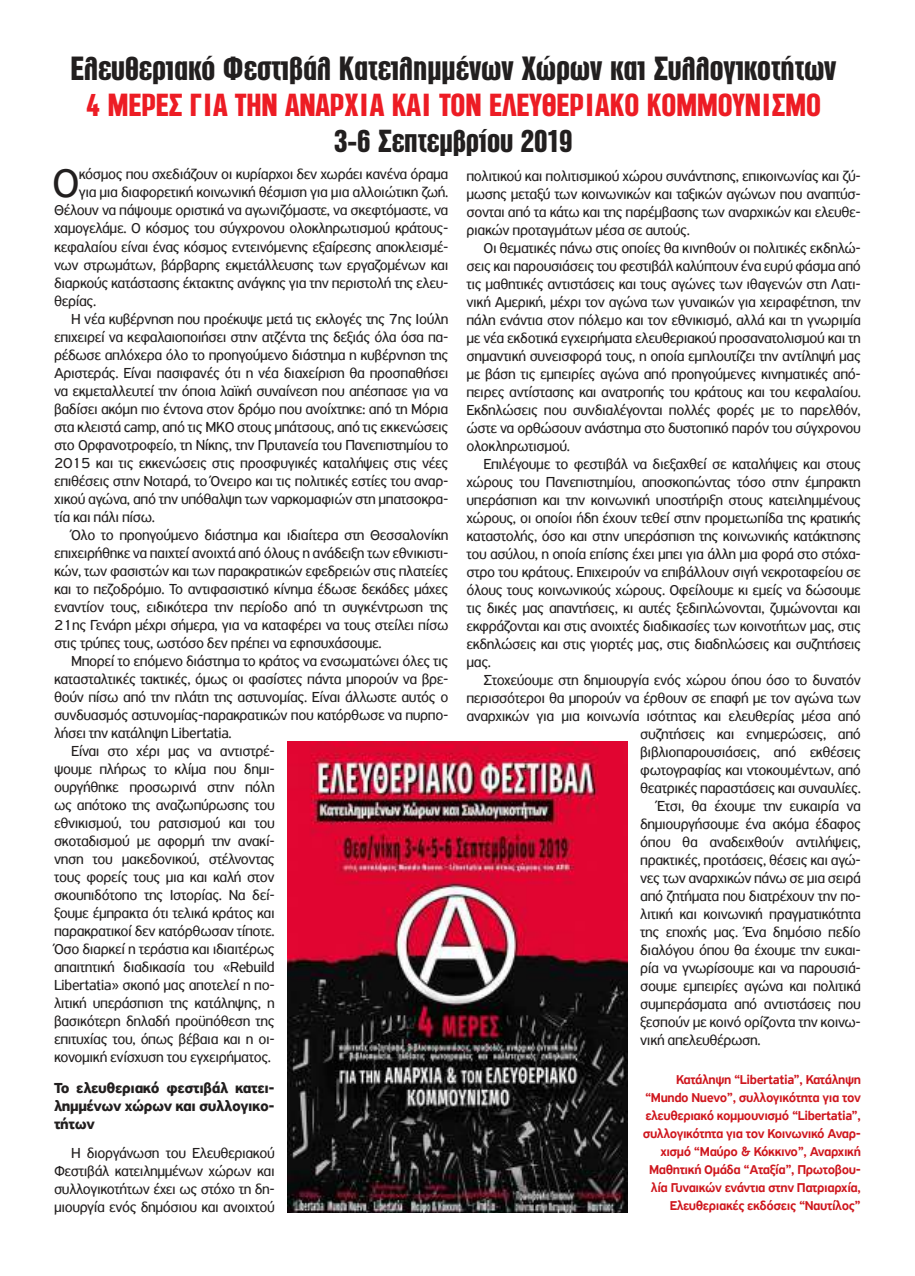
<style>
.page{position:relative;width:915px;height:1276px;background:#fff}
.page>*{position:absolute;margin:0;border:0;box-sizing:border-box;transform-origin:0 0}
.t1{font:42.9px "PF Highway Sans Pro";color:#221f1f}
.t2{font:31.5px "pf diesel Alterego";color:#221f1f}
.t3{font:30px "pf diesel Alterego";color:#ed1c24}
.t4{font:30px "pf diesel Alterego";color:#221f1f}
.t5{font:15.3px/18px "PF Highway Sans Pro";letter-spacing:-.025em;color:#221f1f;text-align:justify}
.t6{font:700 15.3px/18px "PF Highway Sans Pro";letter-spacing:-.025em;color:#221f1f;text-align:justify}
.t7{font:500 13.5px/18px "PF Highway Sans Pro";letter-spacing:-.03em;color:#cf171e;text-align:right}
</style>
<div class="page">
<img style="left:287px;top:741px;width:340px;height:471px">
<h2 class="t2" style="left:70px;top:49px;width:767px">Ελευθεριακό Φεστιβάλ Κατειλημμένων Χώρων και Συλλογικοτήτων</h2>
<h3 class="t3" style="left:86px;top:87px;width:736px">4 ΜΕΡΕΣ ΓΙΑ ΤΗΝ ΑΝΑΡΧΙΑ ΚΑΙ ΤΟΝ ΕΛΕΥΘΕΡΙΑΚΟ ΚΟΜΜΟΥΝΙΣΜΟ</h3>
<h3 class="t4" style="left:334px;top:123px;width:240px">3-6 Σεπτεμβρίου 2019</h3>
<h1 class="t1" style="left:52px;top:158px;width:29px">Ο</h1>
<p class="t5" style="left:79px;top:165px;width:371px">κόσμος που σχεδιάζουν οι κυρίαρχοι δεν χωράει κανένα όραμα</p>
<p class="t5" style="left:79px;top:183px;width:371px">για μια διαφορετική κοινωνική θέσμιση για μια αλλοιώτικη ζωή.</p>
<p class="t5" style="left:54px;top:201px;width:396px">Θέλουν να πάψουμε οριστικά να αγωνιζόμαστε, να σκεφτόμαστε, να</p>
<p class="t5" style="left:54px;top:219px;width:396px">χαμογελάμε. Ο κόσμος του σύγχρονου ολοκληρωτισμού κράτους-</p>
<p class="t5" style="left:54px;top:237px;width:396px">κεφαλαίου είναι ένας κόσμος εντεινόμενης εξαίρεσης αποκλεισμέ-</p>
<p class="t5" style="left:54px;top:255px;width:396px">νων στρωμάτων, βάρβαρης εκμετάλλευσης των εργαζομένων και</p>
<p class="t5" style="left:54px;top:273px;width:396px">διαρκούς κατάστασης έκτακτης ανάγκης για την περιστολή της ελευ-</p>
<p class="t5" style="left:54px;top:291px;width:44px">θερίας.</p>
<p class="t5" style="left:71px;top:309px;width:379px">Η νέα κυβέρνηση που προέκυψε μετά τις εκλογές της 7ης Ιούλη</p>
<p class="t5" style="left:54px;top:327px;width:396px">επιχειρεί να κεφαλαιοποιήσει στην ατζέντα της δεξιάς όλα όσα πα-</p>
<p class="t5" style="left:54px;top:345px;width:396px">ρέδωσε απλόχερα όλο το προηγούμενο διάστημα η κυβέρνηση της</p>
<p class="t5" style="left:54px;top:363px;width:396px">Αριστεράς. Είναι πασιφανές ότι η νέα διαχείριση θα προσπαθήσει</p>
<p class="t5" style="left:54px;top:381px;width:396px">να εκμεταλλευτεί την όποια λαϊκή συναίνεση που απέσπασε για να</p>
<p class="t5" style="left:54px;top:399px;width:396px">βαδίσει ακόμη πιο έντονα στον δρόμο που ανοίχτηκε: από τη Μόρια</p>
<p class="t5" style="left:54px;top:417px;width:396px">στα κλειστά camp, από τις ΜΚΟ στους μπάτσους, από τις εκκενώσεις</p>
<p class="t5" style="left:54px;top:435px;width:396px">στο Ορφανοτροφείο, τη Νίκης, την Πρυτανεία του Πανεπιστημίου το</p>
<p class="t5" style="left:54px;top:453px;width:396px">2015 και τις εκκενώσεις στις προσφυγικές καταλήψεις στις νέες</p>
<p class="t5" style="left:54px;top:471px;width:396px">επιθέσεις στην Νοταρά, το Όνειρο και τις πολιτικές εστίες του αναρ-</p>
<p class="t5" style="left:54px;top:489px;width:396px">χικού αγώνα, από την υπόθαλψη των ναρκομαφιών στη μπατσοκρα-</p>
<p class="t5" style="left:54px;top:507px;width:103px">τία και πάλι πίσω.</p>
<p class="t5" style="left:71px;top:525px;width:379px">Όλο το προηγούμενο διάστημα και ιδιαίτερα στη Θεσσαλονίκη</p>
<p class="t5" style="left:54px;top:543px;width:396px">επιχειρήθηκε να παιχτεί ανοιχτά από όλους η ανάδειξη των εθνικιστι-</p>
<p class="t5" style="left:54px;top:561px;width:396px">κών, των φασιστών και των παρακρατικών εφεδρειών στις πλατείες</p>
<p class="t5" style="left:54px;top:579px;width:396px">και το πεζοδρόμιο. Το αντιφασιστικό κίνημα έδωσε δεκάδες μάχες</p>
<p class="t5" style="left:54px;top:597px;width:396px">εναντίον τους, ειδικότερα την περίοδο από τη συγκέντρωση της</p>
<p class="t5" style="left:54px;top:615px;width:396px">21ης Γενάρη μέχρι σήμερα, για να καταφέρει να τους στείλει πίσω</p>
<p class="t5" style="left:54px;top:633px;width:329px">στις τρύπες τους, ωστόσο δεν πρέπει να εφησυχάσουμε.</p>
<p class="t5" style="left:71px;top:651px;width:379px">Μπορεί το επόμενο διάστημα το κράτος να ενσωματώνει όλες τις</p>
<p class="t5" style="left:54px;top:669px;width:396px">κατασταλτικές τακτικές, όμως οι φασίστες πάντα μπορούν να βρε-</p>
<p class="t5" style="left:54px;top:687px;width:396px">θούν πίσω από την πλάτη της αστυνομίας. Είναι άλλωστε αυτός ο</p>
<p class="t5" style="left:54px;top:705px;width:396px">συνδυασμός αστυνομίας-παρακρατικών που κατόρθωσε να πυρπο-</p>
<p class="t5" style="left:54px;top:723px;width:179px">λήσει την κατάληψη Libertatia.</p>
<p class="t5" style="left:71px;top:741px;width:205px">Είναι στο χέρι μας να αντιστρέ-</p>
<p class="t5" style="left:54px;top:759px;width:222px">ψουμε πλήρως το κλίμα που δημι-</p>
<p class="t5" style="left:54px;top:777px;width:222px">ουργήθηκε προσωρινά στην πόλη</p>
<p class="t5" style="left:54px;top:795px;width:222px">ως απότοκο της αναζωπύρωσης του</p>
<p class="t5" style="left:54px;top:813px;width:222px">εθνικισμού, του ρατσισμού και του</p>
<p class="t5" style="left:54px;top:831px;width:222px">σκοταδισμού με αφορμή την ανακί-</p>
<p class="t5" style="left:54px;top:849px;width:222px">νηση του μακεδονικού, στέλνοντας</p>
<p class="t5" style="left:54px;top:867px;width:222px">τους φορείς τους μια και καλή στον</p>
<p class="t5" style="left:54px;top:885px;width:222px">σκουπιδότοπο της Ιστορίας. Να δεί-</p>
<p class="t5" style="left:54px;top:903px;width:222px">ξουμε έμπρακτα ότι τελικά κράτος και</p>
<p class="t5" style="left:54px;top:921px;width:222px">παρακρατικοί δεν κατόρθωσαν τίποτε.</p>
<p class="t5" style="left:54px;top:939px;width:222px">Όσο διαρκεί η τεράστια και ιδιαιτέρως</p>
<p class="t5" style="left:54px;top:957px;width:222px">απαιτητική διαδικασία του «Rebuild</p>
<p class="t5" style="left:54px;top:975px;width:222px">Libertatia» σκοπό μας αποτελεί η πο-</p>
<p class="t5" style="left:54px;top:993px;width:222px">λιτική υπεράσπιση της κατάληψης, η</p>
<p class="t5" style="left:54px;top:1011px;width:222px">βασικότερη δηλαδή προϋπόθεση της</p>
<p class="t5" style="left:54px;top:1029px;width:222px">επιτυχίας του, όπως βέβαια και η οι-</p>
<p class="t5" style="left:54px;top:1047px;width:218px">κονομική ενίσχυση του εγχειρήματος.</p>
<p class="t6" style="left:54px;top:1079px;width:222px">Το ελευθεριακό φεστιβάλ κατει&shy;λημμένων χώρων και συλλογικο&shy;τήτων</p>
<p class="t5" style="left:54px;top:1143px;width:222px;text-indent:17px">Η διοργάνωση του Ελευθεριακού Φεστιβάλ κατειλημμένων χώρων και συλλογικοτήτων έχει ως στόχο τη δη&shy;μιουργία ενός δημόσιου και ανοιχτού</p>
<p class="t5" style="left:466px;top:167px;width:396px">πολιτικού και πολιτισμικού χώρου συνάντησης, επικοινωνίας και ζύ&shy;μωσης μεταξύ των κοινωνικών και ταξικών αγώνων που αναπτύσ&shy;σονται από τα κάτω και της παρέμβασης των αναρχικών και ελευθε&shy;ριακών προταγμάτων μέσα σε αυτούς.</p>
<p class="t5" style="left:466px;top:239px;width:396px;text-indent:17px">Οι θεματικές πάνω στις οποίες θα κινηθούν οι πολιτικές εκδηλώ&shy;σεις και παρουσιάσεις του φεστιβάλ καλύπτουν ένα ευρύ φάσμα από τις μαθητικές αντιστάσεις και τους αγώνες των ιθαγενών στη Λατι&shy;νική Αμερική, μέχρι τον αγώνα των γυναικών για χειραφέτηση, την πάλη ενάντια στον πόλεμο και τον εθνικισμό, αλλά και τη γνωριμία με νέα εκδοτικά εγχειρήματα ελευθεριακού προσανατολισμού και τη σημαντική συνεισφορά τους, η οποία εμπλουτίζει την αντίληψή μας με βάση τις εμπειρίες αγώνα από προηγούμενες κινηματικές από&shy;πειρες αντίστασης και ανατροπής του κράτους και του κεφαλαίου.<br>Εκδηλώσεις που συνδιαλέγονται πολλές φορές με το παρελθόν, ώστε να ορθώσουν ανάστημα στο δυστοπικό παρόν του σύγχρονου ολοκληρωτισμού.</p>
<p class="t5" style="left:466px;top:455px;width:396px;text-indent:17px">Επιλέγουμε το φεστιβάλ να διεξαχθεί σε καταλήψεις και στους χώρους του Πανεπιστημίου, αποσκοπώντας τόσο στην έμπρακτη υπεράσπιση και την κοινωνική υποστήριξη στους κατειλημμένους χώρους, οι οποίοι ήδη έχουν τεθεί στην προμετωπίδα της κρατικής καταστολής, όσο και στην υπεράσπιση της κοινωνικής κατάκτησης του ασύλου, η οποία επίσης έχει μπει για άλλη μια φορά στο στόχα&shy;στρο του κράτους. Επιχειρούν να επιβάλλουν σιγή νεκροταφείου σε όλους τους κοινωνικούς χώρους. Οφείλουμε κι εμείς να δώσουμε τις δικές μας απαντήσεις, κι αυτές ξεδιπλώνονται, ζυμώνονται και εκφράζονται και στις ανοιχτές διαδικασίες των κοινοτήτων μας, στις εκδηλώσεις και στις γιορτές μας, στις διαδηλώσεις και συζητήσεις μας.</p>
<p class="t5" style="left:483px;top:671px;width:379px">Στοχεύουμε στη δημιουργία ενός χώρου όπου όσο το δυνατόν</p>
<p class="t5" style="left:466px;top:689px;width:396px">περισσότεροι θα μπορούν να έρθουν σε επαφή με τον αγώνα των</p>
<p class="t5" style="left:466px;top:707px;width:396px">αναρχικών για μια κοινωνία ισότητας και ελευθερίας μέσα από</p>
<p class="t5" style="left:640px;top:725px;width:222px">συζητήσεις και ενημερώσεις, από</p>
<p class="t5" style="left:640px;top:743px;width:222px">βιβλιοπαρουσιάσεις, από εκθέσεις</p>
<p class="t5" style="left:640px;top:761px;width:222px">φωτογραφίας και ντοκουμέντων, από</p>
<p class="t5" style="left:640px;top:779px;width:222px">θεατρικές παραστάσεις και συναυλίες.</p>
<p class="t5" style="left:657px;top:797px;width:205px">Έτσι, θα έχουμε την ευκαιρία να</p>
<p class="t5" style="left:640px;top:815px;width:222px">δημιουργήσουμε ένα ακόμα έδαφος</p>
<p class="t5" style="left:640px;top:833px;width:222px">όπου θα αναδειχθούν αντιλήψεις,</p>
<p class="t5" style="left:640px;top:851px;width:222px">πρακτικές, προτάσεις, θέσεις και αγώ-</p>
<p class="t5" style="left:640px;top:869px;width:222px">νες των αναρχικών πάνω σε μια σειρά</p>
<p class="t5" style="left:640px;top:887px;width:222px">από ζητήματα που διατρέχουν την πο-</p>
<p class="t5" style="left:640px;top:905px;width:222px">λιτική και κοινωνική πραγματικότητα</p>
<p class="t5" style="left:640px;top:923px;width:222px">της εποχής μας. Ένα δημόσιο πεδίο</p>
<p class="t5" style="left:640px;top:941px;width:222px">διαλόγου όπου θα έχουμε την ευκαι-</p>
<p class="t5" style="left:640px;top:959px;width:222px">ρία να γνωρίσουμε και να παρουσιά-</p>
<p class="t5" style="left:640px;top:977px;width:222px">σουμε εμπειρίες αγώνα και πολιτικά</p>
<p class="t5" style="left:640px;top:995px;width:222px">συμπεράσματα από αντιστάσεις που</p>
<p class="t5" style="left:640px;top:1013px;width:222px">ξεσπούν με κοινό ορίζοντα την κοινω-</p>
<p class="t5" style="left:640px;top:1031px;width:122px">νική απελευθέρωση.</p>
<p class="t7" style="left:642px;top:1071px;width:220px">Κατάληψη “Libertatia”, Κατάληψη “Mundo Nuevo”, συλλογικότητα για τον ελευθεριακό κομμουνισμό “Libertatia”, συλλογικότητα για τον Κοινωνικό Αναρ&shy;χισμό “Μαύρο &amp; Κόκκινο”, Αναρχική Μαθητική Ομάδα “Αταξία”, Πρωτοβου&shy;λία Γυναικών ενάντια στην Πατριαρχία, Ελευθεριακές εκδόσεις “Ναυτίλος”</p>
</div>
